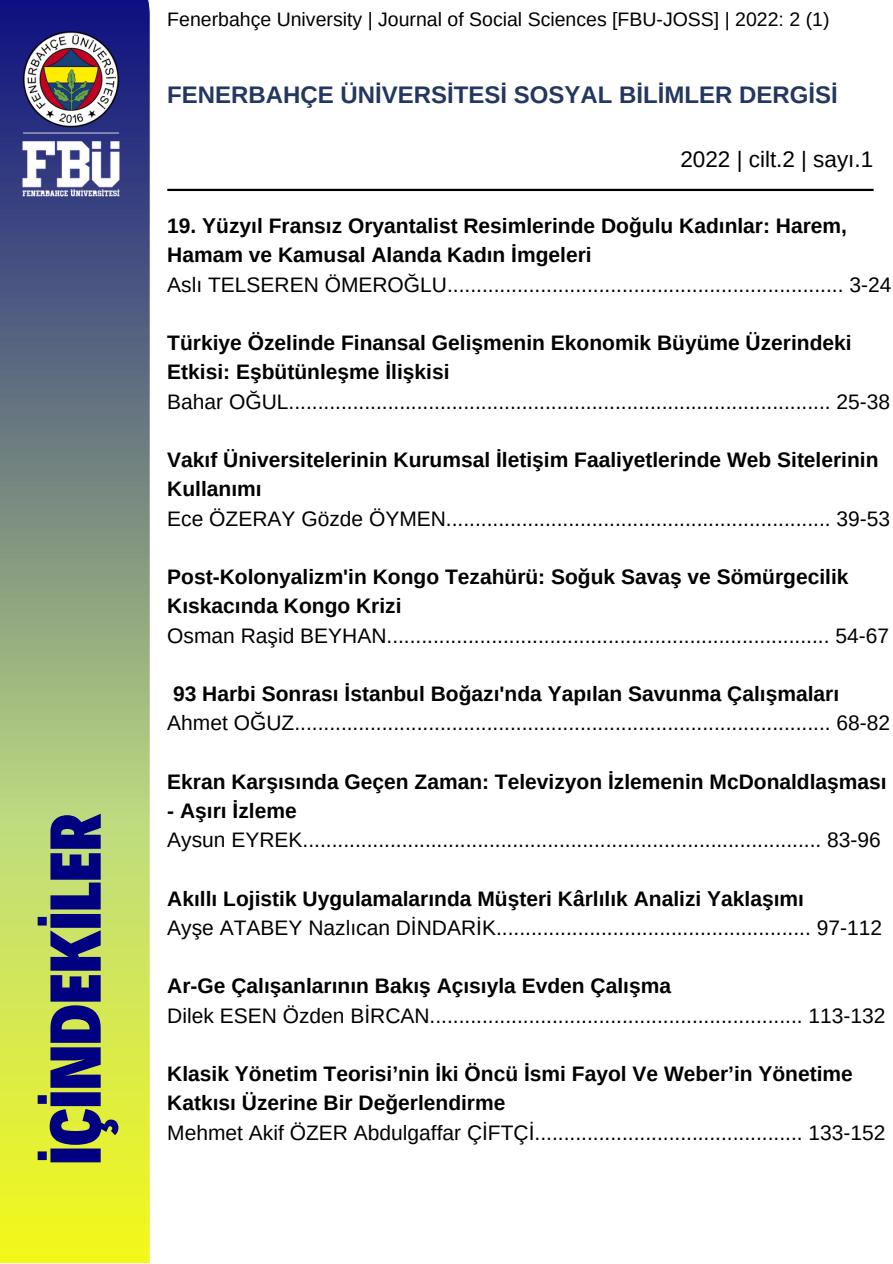
<style>
.page{position:relative;width:893px;height:1264px;background:#fff}
.page>*{position:absolute;margin:0;border:0;box-sizing:border-box;transform-origin:0 0}
.t1{font:900 72.75px "Decalotype";color:#000080}
.t2{font:700 24px "Arimo";color:#233760}
.t3{font:22.5px "Arimo";color:#000}
.t4{font:21px "Arimo";color:#000}
.t5{font:700 21px/29.2px "Arimo";color:#000}
.t6{font:19.5px "Arimo";color:#000}
</style>
<div class="page">
<hr style="left:167px;top:189px;width:706px;height:2px;background:#000">
<svg style="left:0;top:248px;width:150px;height:1014px;background:#a6b969"></svg>
<img style="left:0;top:0;width:205px;height:248px">
<h1 class="t1" style="left:27px;top:1164px;width:353px;rotate:-90deg">İÇİNDEKİLER</h1>
<p class="t6" style="left:167px;top:9px;width:663px">Fenerbahçe University | Journal of Social Sciences [FBU-JOSS] | 2022: 2 (1)</p>
<p class="t2" style="left:167px;top:81px;width:671px">FENERBAHÇE ÜNİVERSİTESİ SOSYAL BİLİMLER DERGİSİ</p>
<p class="t3" style="left:680px;top:147px;width:194px">2022 | cilt.2 | sayı.1</p>
<p class="t5" style="left:167px;top:211px;width:681px">19. Yüzyıl Fransız Oryantalist Resimlerinde Doğulu Kadınlar: Harem,<br>Hamam ve Kamusal Alanda Kadın İmgeleri</p>
<p class="t4" style="left:167px;top:273px;width:725px">Aslı TELSEREN ÖMEROĞLU.................................................................... 3-24</p>
<p class="t5" style="left:167px;top:328px;width:686px">Türkiye Özelinde Finansal Gelişmenin Ekonomik Büyüme Üzerindeki<br>Etkisi: Eşbütünleşme İlişkisi</p>
<p class="t4" style="left:167px;top:389px;width:724px">Bahar OĞUL............................................................................................. 25-38</p>
<p class="t5" style="left:167px;top:445px;width:712px">Vakıf Üniversitelerinin Kurumsal İletişim Faaliyetlerinde Web Sitelerinin<br>Kullanımı</p>
<p class="t4" style="left:167px;top:506px;width:724px">Ece ÖZERAY Gözde ÖYMEN.................................................................. 39-53</p>
<p class="t5" style="left:167px;top:562px;width:682px">Post-Kolonyalizm'in Kongo Tezahürü: Soğuk Savaş ve Sömürgecilik<br>Kıskacında Kongo Krizi</p>
<p class="t4" style="left:167px;top:623px;width:723px">Osman Raşid BEYHAN............................................................................ 54-67</p>
<p class="t5" style="left:173px;top:679px;width:667px">93 Harbi Sonrası İstanbul Boğazı'nda Yapılan Savunma Çalışmaları</p>
<p class="t4" style="left:167px;top:711px;width:724px">Ahmet OĞUZ............................................................................................ 68-82</p>
<p class="t5" style="left:167px;top:766px;width:721px">Ekran Karşısında Geçen Zaman: Televizyon İzlemenin McDonaldlaşması</p>
<p class="t5" style="left:167px;top:796px;width:131px">- Aşırı İzleme</p>
<p class="t4" style="left:167px;top:828px;width:715px">Aysun EYREK......................................................................................... 83-96</p>
<p class="t5" style="left:167px;top:883px;width:638px">Akıllı Lojistik Uygulamalarında Müşteri Kârlılık Analizi Yaklaşımı</p>
<p class="t4" style="left:167px;top:915px;width:716px">Ayşe ATABEY Nazlıcan DİNDARİK...................................................... 97-112</p>
<p class="t5" style="left:167px;top:971px;width:505px">Ar-Ge Çalışanlarının Bakış Açısıyla Evden Çalışma</p>
<p class="t4" style="left:167px;top:1003px;width:719px">Dilek ESEN Özden BİRCAN................................................................ 113-132</p>
<p class="t5" style="left:167px;top:1059px;width:687px">Klasik Yönetim Teorisi’nin İki Öncü İsmi Fayol Ve Weber’in Yönetime<br>Katkısı Üzerine Bir Değerlendirme</p>
<p class="t4" style="left:167px;top:1120px;width:719px">Mehmet Akif ÖZER Abdulgaffar ÇİFTÇİ.............................................. 133-152</p>
</div>
